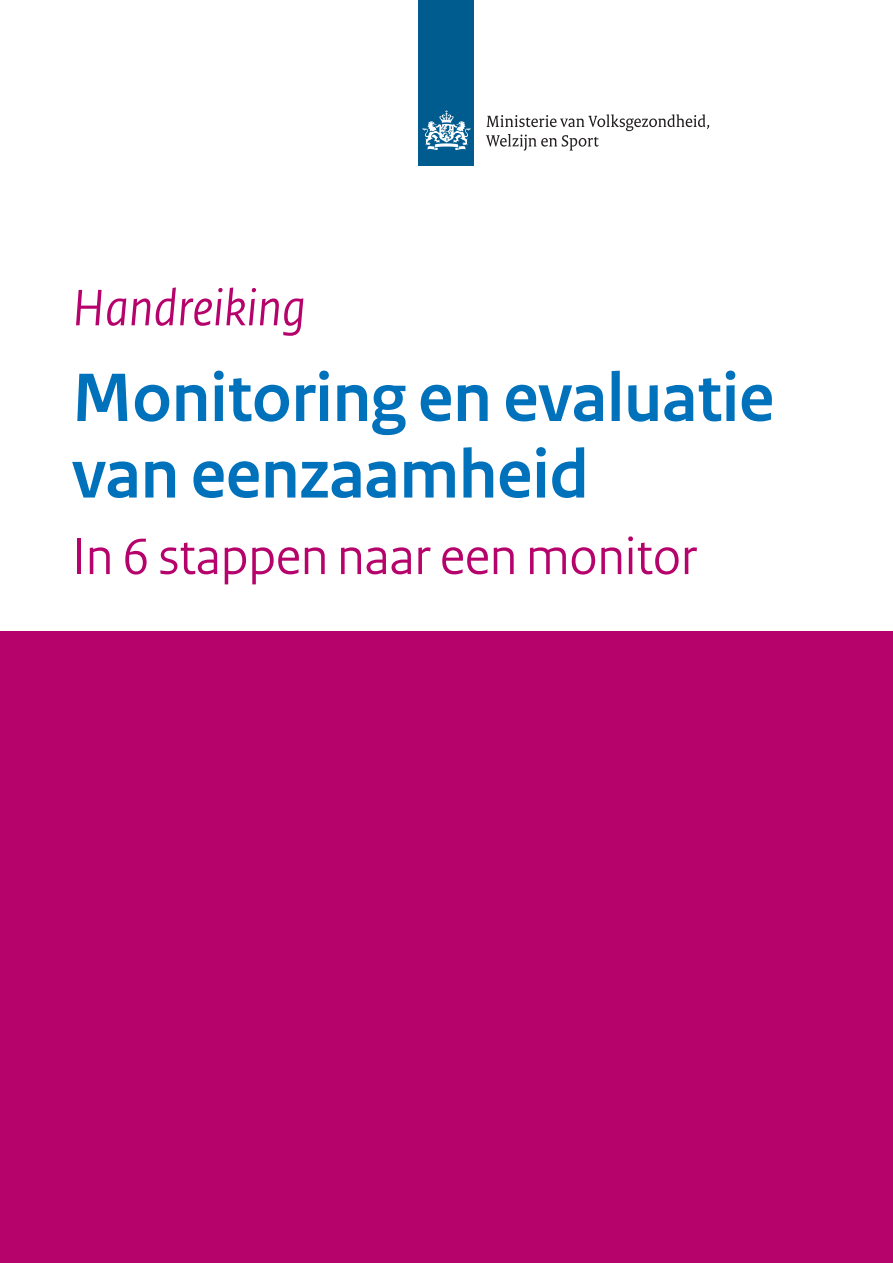
<style>
.page{position:relative;width:893px;height:1263px;background:#fff}
.page>*{position:absolute;margin:0;border:0;box-sizing:border-box;transform-origin:0 0}
.Titel_Bold{font:700 72px/76.5px "Rijksoverheid Sans Heading";color:#0071bb}
.Subtitel{font:54px "Rijksoverheid Sans Heading";color:#b6036c}
.Subtitel-2{font:italic 54px "Rijksoverheid Sans Heading";color:#b6036c}
</style>
<div class="page">
<div style="left:0;top:631px;width:893px;height:632px;background:#b6036c"></div>
<div style="left:419px;top:0;width:55px;height:166px;background:#005b8f"></div>
<svg style="left:423px;top:110px;width:47px;height:40px"></svg>
<svg style="left:486px;top:114px;width:223px;height:37px"></svg>
<h1 class="Subtitel-2" style="left:72px;top:277px;width:235px">Handreiking</h1>
<p class="Titel_Bold" style="left:72px;top:361px;width:703px">Monitoring en evaluatie van eenzaamheid</p>
<h1 class="Subtitel" style="left:72px;top:525px;width:627px">In 6 stappen naar een monitor</h1>
</div>
